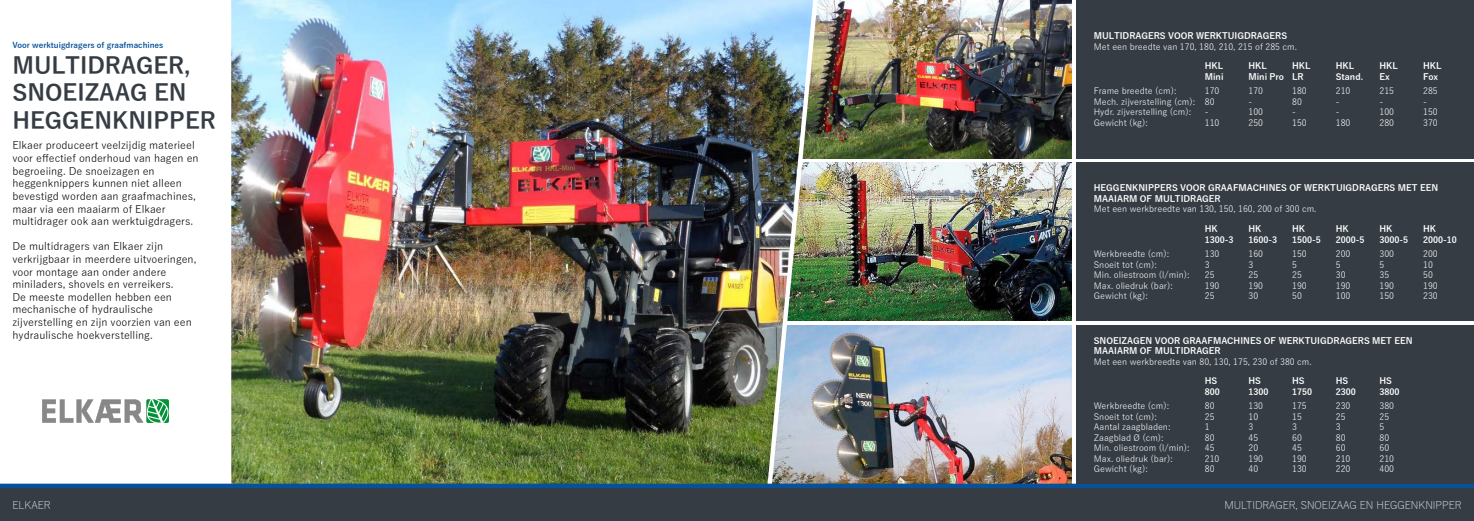
<style>
.page{position:relative;width:1474px;height:521px;background:#fff}
.page>*{position:absolute;margin:0;border:0;box-sizing:border-box;transform-origin:0 0}
.t1{font:700 22.75px/27.3px "Yu Gothic";color:#353c44}
.t2{font:10.5px/12.6px "Yu Gothic";color:#000}
.t3{font:300 10.5px "Yu Gothic";color:#fff}
.t4{font:8.75px/10.5px "Yu Gothic";color:#fff}
.t5{font:700 8.75px/10.5px "Yu Gothic";color:#fff}
.t6{font:700 7.88px "Yu Gothic";color:#065199}
</style>
<div class="page">
<img style="left:821px;top:0;width:250px;height:158px">
<img style="left:821px;top:163px;width:250px;height:158px">
<img style="left:821px;top:325px;width:250px;height:159px">
<img style="left:225px;top:0;width:596px;height:484px">
<hr style="left:0;top:484px;width:1473px;height:4px;background:#065199">
<div style="left:0;top:488px;width:1473px;height:33px;background:#353c44"></div>
<div style="left:1076px;top:325px;width:397px;height:159px;background:#353c44"></div>
<div style="left:1076px;top:0;width:397px;height:158px;background:#353c44"></div>
<div style="left:1076px;top:163px;width:397px;height:158px;background:#353c44"></div>
<img style="left:43px;top:400px;width:126px;height:22px">
<p class="t6" style="left:12px;top:41px;width:153px">Voor werktuigdragers of graafmachines</p>
<h1 class="t1" style="left:12px;top:53px;width:205px">MULTIDRAGER,<br>SNOEIZAAG EN<br>HEGGENKNIPPER</h1>
<p class="t2" style="left:12px;top:138px;width:188px">Elkaer produceert veelzijdig materieel voor effectief onderhoud van hagen en begroeiing. De snoeizagen en heggenknippers kunnen niet alleen bevestigd worden aan graafmachines, maar via een maaiarm of Elkaer multidrager ook aan werktuigdragers.</p>
<p class="t2" style="left:12px;top:239px;width:185px">De multidragers van Elkaer zijn verkrijgbaar in meerdere uitvoeringen, voor montage aan onder andere miniladers, shovels en verreikers.<br>De meeste modellen hebben een mechanische of hydraulische zijverstelling en zijn voorzien van een hydraulische hoekverstelling.</p>
<p class="t5" style="left:1093px;top:31px;width:195px">MULTIDRAGERS VOOR WERKTUIGDRAGERS</p>
<p class="t4" style="left:1093px;top:40px;width:205px">Met een breedte van 170, 180, 210, 215 of 285 cm.</p>
<p class="t5" style="left:1204px;top:61px;width:20px">HKL<br>Mini</p>
<p class="t5" style="left:1248px;top:61px;width:37px">HKL<br>Mini Pro</p>
<p class="t5" style="left:1292px;top:61px;width:20px">HKL<br>LR</p>
<p class="t5" style="left:1335px;top:61px;width:29px">HKL<br>Stand.</p>
<p class="t5" style="left:1379px;top:61px;width:20px">HKL<br>Ex</p>
<p class="t5" style="left:1422px;top:61px;width:20px">HKL<br>Fox</p>
<p class="t4" style="left:1093px;top:85px;width:103px">Frame breedte (cm):<br>Mech. zijverstelling (cm):<br>Hydr. zijverstelling (cm):<br>Gewicht (kg):</p>
<p class="t4" style="left:1204px;top:85px;width:16px">170<br>80 -<br>110</p>
<p class="t4" style="left:1248px;top:85px;width:16px">170 -<br>100<br>250</p>
<p class="t4" style="left:1292px;top:85px;width:16px">180<br>80 -<br>150</p>
<p class="t4" style="left:1335px;top:85px;width:16px">210 -<br>-<br>180</p>
<p class="t4" style="left:1379px;top:85px;width:16px">215 -<br>100<br>280</p>
<p class="t4" style="left:1422px;top:85px;width:16px">285 -<br>150<br>370</p>
<p class="t5" style="left:1093px;top:183px;width:346px">HEGGENKNIPPERS VOOR GRAAFMACHINES OF WERKTUIGDRAGERS MET EEN<br>MAAIARM OF MULTIDRAGER</p>
<p class="t4" style="left:1093px;top:203px;width:224px">Met een werkbreedte van 130, 150, 160, 200 of 300 cm.</p>
<p class="t4" style="left:1093px;top:248px;width:97px">Werkbreedte (cm):<br>Snoeit tot (cm):<br>Min. oliestroom (l/min):<br>Max. oliedruk (bar):<br>Gewicht (kg):</p>
<p class="t5" style="left:1204px;top:224px;width:30px">HK<br>1300-3</p>
<p class="t4" style="left:1204px;top:248px;width:16px">130<br>3<br>25<br>190<br>25</p>
<p class="t5" style="left:1248px;top:224px;width:30px">HK<br>1600-3</p>
<p class="t4" style="left:1248px;top:248px;width:16px">160<br>3<br>25<br>190<br>30</p>
<p class="t5" style="left:1292px;top:224px;width:30px">HK<br>1500-5</p>
<p class="t4" style="left:1292px;top:248px;width:16px">150<br>5<br>25<br>190<br>50</p>
<p class="t5" style="left:1335px;top:224px;width:30px">HK<br>2000-5</p>
<p class="t4" style="left:1335px;top:248px;width:16px">200<br>5<br>30<br>190<br>100</p>
<p class="t5" style="left:1379px;top:224px;width:30px">HK<br>3000-5</p>
<p class="t4" style="left:1379px;top:248px;width:16px">300<br>5<br>35<br>190<br>150</p>
<p class="t5" style="left:1422px;top:224px;width:35px">HK<br>2000-10</p>
<p class="t4" style="left:1422px;top:248px;width:16px">200<br>10<br>50<br>190<br>230</p>
<p class="t5" style="left:1093px;top:335px;width:320px">SNOEIZAGEN VOOR GRAAFMACHINES OF WERKTUIGDRAGERS MET EEN<br>MAAIARM OF MULTIDRAGER</p>
<p class="t4" style="left:1093px;top:355px;width:219px">Met een werkbreedte van 80, 130, 175, 230 of 380 cm.</p>
<p class="t4" style="left:1093px;top:400px;width:97px">Werkbreedte (cm):<br>Snoeit tot (cm):<br>Aantal zaagbladen:<br>Zaagblad Ø (cm):<br>Min. oliestroom (l/min):<br>Max. oliedruk (bar):<br>Gewicht (kg):</p>
<p class="t5" style="left:1204px;top:376px;width:17px">HS<br>800</p>
<p class="t4" style="left:1204px;top:400px;width:16px">80<br>25<br>1<br>80<br>45<br>210<br>80</p>
<p class="t5" style="left:1248px;top:376px;width:22px">HS<br>1300</p>
<p class="t4" style="left:1248px;top:400px;width:16px">130<br>10<br>3<br>45<br>20<br>190<br>40</p>
<p class="t5" style="left:1292px;top:376px;width:22px">HS<br>1750</p>
<p class="t4" style="left:1292px;top:400px;width:16px">175<br>15<br>3<br>60<br>45<br>190<br>130</p>
<p class="t5" style="left:1335px;top:376px;width:22px">HS<br>2300</p>
<p class="t4" style="left:1335px;top:400px;width:16px">230<br>25<br>3<br>80<br>60<br>210<br>220</p>
<p class="t5" style="left:1379px;top:376px;width:22px">HS<br>3800</p>
<p class="t4" style="left:1379px;top:400px;width:16px">380<br>25<br>5<br>80<br>60<br>210<br>400</p>
<p class="t3" style="left:12px;top:495px;width:40px">ELKAER</p>
<p class="t3" style="left:1224px;top:495px;width:239px">MULTIDRAGER, SNOEIZAAG EN HEGGENKNIPPER</p>
</div>
